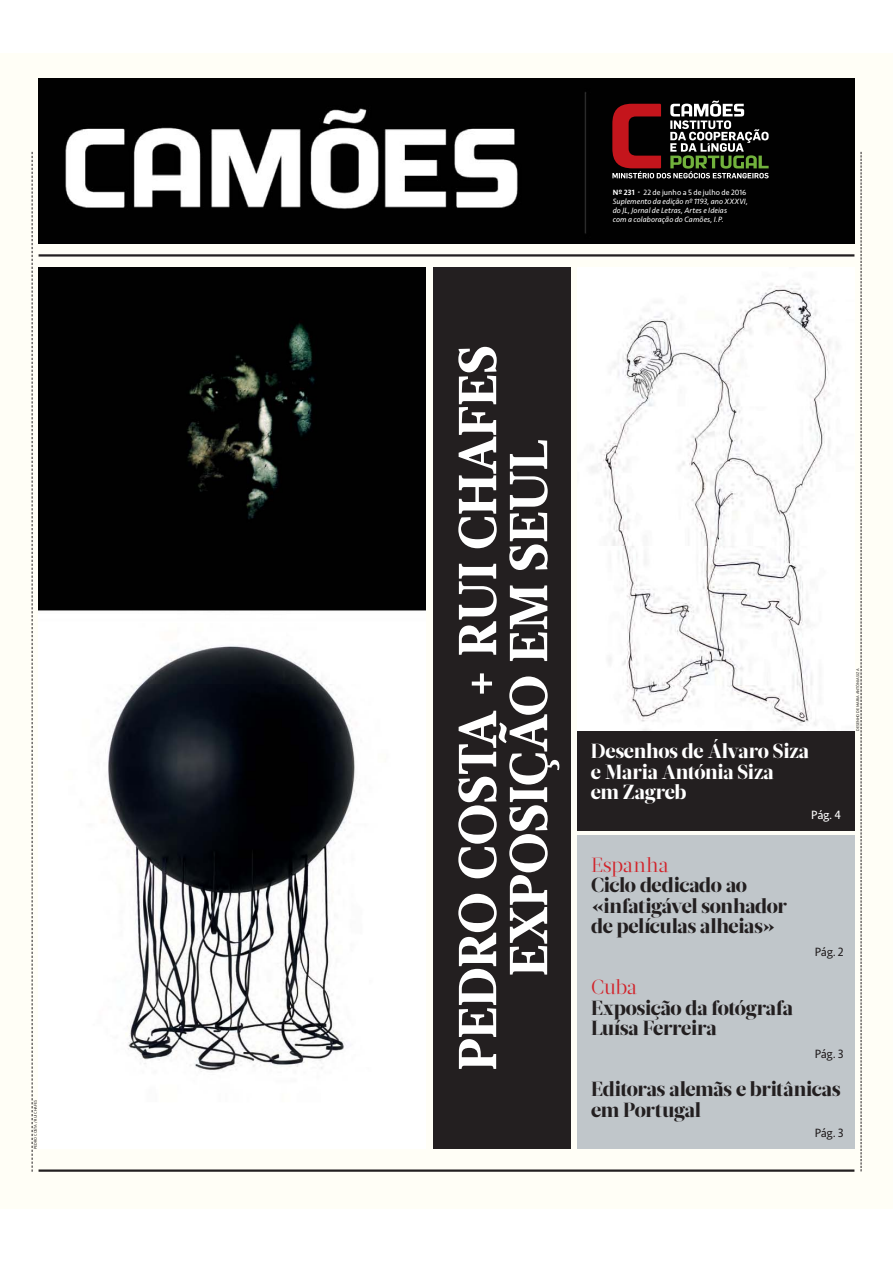
<style>
.page{position:relative;width:893px;height:1263px;background:#fff}
.page>*{position:absolute;margin:0;border:0;box-sizing:border-box;transform-origin:0 0}
.t1{font:900 53.25px/51px "Glosa Text";color:#fff;text-align:center}
.t2{font:900 20.4px/20.4px "Glosa Display";letter-spacing:-.015em;color:#231f20}
.t3{font:900 20.4px/20.4px "Glosa Display";letter-spacing:-.01em;color:#fff}
.t4{font:20.4px "Glosa Display";letter-spacing:-.005em;color:#d2232a}
.t5{font:12.45px "Seravek Basic";letter-spacing:-.02em;color:#231f20}
.t6{font:12.45px "Seravek Basic";color:#fff}
.t7{font:italic 7.95px/9px "Seravek Basic";letter-spacing:.01em;color:#fff}
.t8{font:3.9px "Seravek Basic";color:#231f20}
.s1{font-weight:500;font-style:normal}
.s2{font-style:normal}
</style>
<div class="page">
<div style="left:0;top:53px;width:892px;height:1156px;background:#fffef6"></div>
<hr style="left:39px;top:1169px;width:815px;height:3px;background:#231f20">
<svg style="left:32px;top:152px;width:1px;height:1020px"></svg>
<svg style="left:860px;top:152px;width:1px;height:1020px"></svg>
<img style="left:38px;top:78px;width:816px;height:166px">
<svg style="left:612px;top:100px;width:156px;height:78px;background:#4d3731"></svg>
<hr style="left:39px;top:254px;width:815px;height:3px;background:#231f20">
<div style="left:577px;top:835px;width:277px;height:314px;background:#c0c6ca"></div>
<img style="left:38px;top:267px;width:388px;height:805px">
<img style="left:591px;top:283px;width:247px;height:448px">
<div style="left:433px;top:267px;width:137px;height:881px;background:#231f20"></div>
<div style="left:577px;top:731px;width:277px;height:100px;background:#231f20"></div>
<p class="t8" style="left:34px;top:1149px;width:50px;rotate:-90deg">PEDRO COSTA / RUI CHAFES</p>
<p class="t7" style="left:612px;top:187px;width:137px"><span class="s1">Nº 231</span> <sub>*</sub> <span class="s2">22 de junho a 5 de julho de 2016<br></span>Suplemento da edição nº 1193, ano XXXVI, do JL, Jor nal de Le tras, Ar tes e Ideias<br>com a colaboração do Camões, I.P.</p>
<h1 class="t1" style="left:456px;top:1071px;width:727px;rotate:-90deg">PEDRO COSTA + RUI CHAFES<br>EXPOSIÇÃO EM SEUL</h1>
<h2 class="t3" style="left:591px;top:743px;width:220px">Desenhos de Álvaro Siza e Maria Antónia Siza<br>em Zagreb</h2>
<h3 class="t6" style="left:811px;top:810px;width:31px">Pág. 4</h3>
<p class="t8" style="left:856px;top:731px;width:64px;rotate:-90deg">DESENHO DE MARIA ANTÓNIA SIZA</p>
<h2 class="t4" style="left:591px;top:853px;width:79px">Espanha</h2>
<h2 class="t2" style="left:591px;top:877px;width:197px">Ciclo dedicado ao «infatigável sonhador de películas alheias»</h2>
<h2 class="t4" style="left:591px;top:975px;width:48px">Cuba</h2>
<h2 class="t2" style="left:591px;top:999px;width:203px">Exposição da fotógrafa<br>Luísa Ferreira</h2>
<h3 class="t5" style="left:814px;top:947px;width:30px">Pág. 2</h3>
<h3 class="t5" style="left:814px;top:1049px;width:30px">Pág. 3</h3>
<h2 class="t2" style="left:591px;top:1080px;width:251px">Editoras alemãs e britânicas em Portugal</h2>
<h3 class="t5" style="left:814px;top:1128px;width:30px">Pág. 3</h3>
</div>
